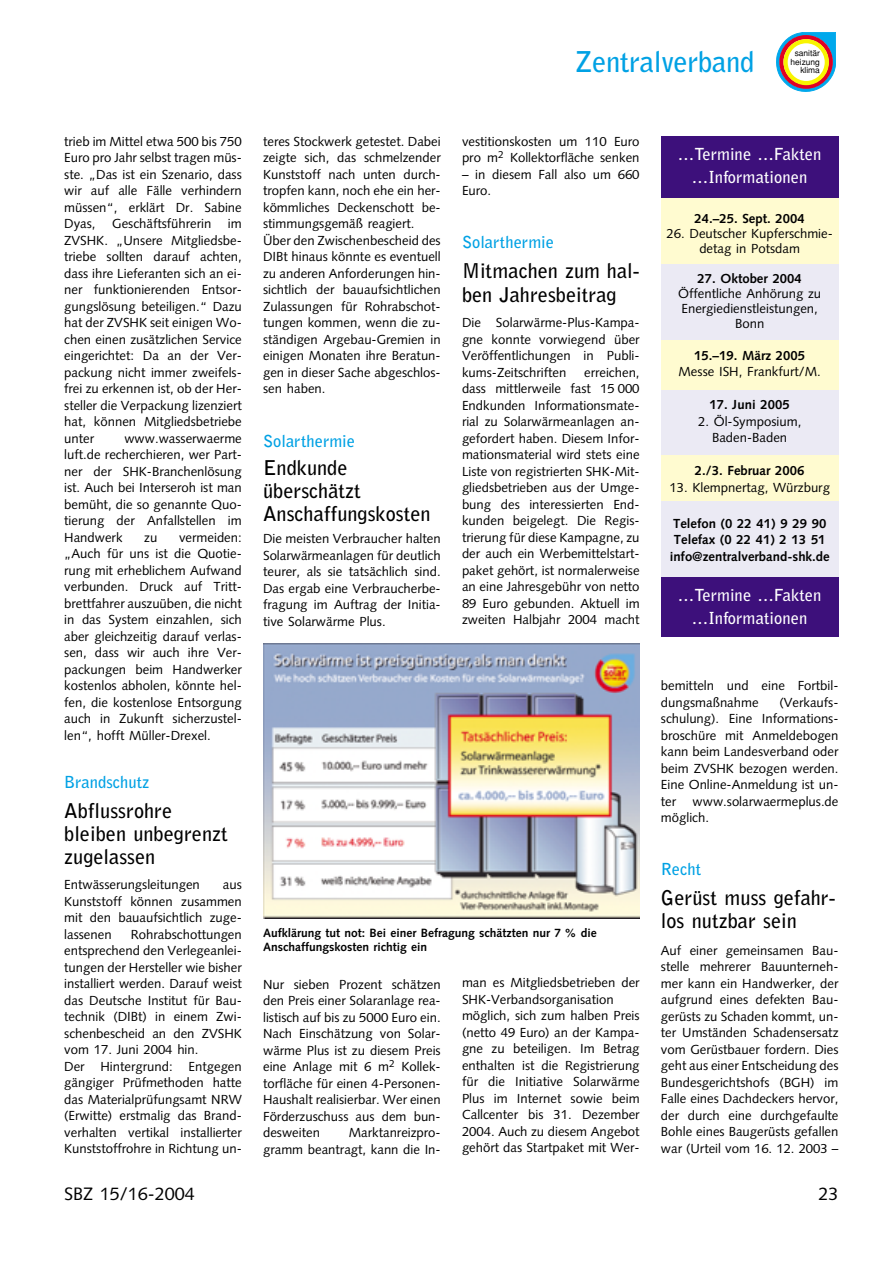
<style>
.page{position:relative;width:893px;height:1263px;background:#fff}
.page>*{position:absolute;margin:0;border:0;box-sizing:border-box;transform-origin:0 0}
.t1{font:700 28.5px "Bell Gothic";letter-spacing:-.01em;color:#00a1e4}
.t2{font:700 20.25px/23.2px "Bell Gothic";color:#000}
.t3{font:18px "Syntax";color:#000}
.t4{font:700 16.5px/22.5px "Bell Gothic";color:#fff;text-align:center}
.t5{font:700 16.5px "Bell Gothic";color:#00a1e4}
.t6{font:13.2px/16.5px "Syntax";color:#000;text-align:justify}
.t7{font:700 13.2px/16.5px "Syntax";color:#000;text-align:center}
.t8{font:700 12px/13.5px "Syntax";color:#000}
.t9{font:8.4px/8.4px "Helvetica";color:#000;text-align:center}
</style>
<div class="page">
<svg style="left:776px;top:32px;width:59px;height:59px"></svg>
<svg style="left:779px;top:35px;width:53px;height:54px"></svg>
<svg style="left:783px;top:39px;width:45px;height:46px"></svg>
<img style="left:263px;top:644px;width:376px;height:274px">
<div style="left:661px;top:191px;width:177px;height:315px;background:#fffbd0"></div>
<div style="left:661px;top:136px;width:177px;height:61px;background:#3d107b"></div>
<div style="left:661px;top:576px;width:177px;height:61px;background:#3d107b"></div>
<div style="left:661px;top:264px;width:177px;height:76px;background:#ebeaf4"></div>
<div style="left:661px;top:390px;width:177px;height:65px;background:#ebeaf4"></div>
<div style="left:661px;top:502px;width:177px;height:75px;background:#ebeaf4"></div>
<h1 class="t1" style="left:575px;top:51px;width:181px">Zentralverband</h1>
<p class="t9" style="left:790px;top:50px;width:31px">sanitär heizung</p>
<p class="t9" style="left:800px;top:67px;width:21px">klima</p>
<p class="t6" style="left:64px;top:134px;width:179px">trieb im Mittel etwa 500 bis 750<br>Euro pro Jahr selbst tragen müs&shy;ste. „Das ist ein Szenario, dass wir auf alle Fälle verhindern müssen“, erklärt Dr. Sabine Dyas,</p>
<p class="t6" style="left:112px;top:217px;width:101px">Geschäftsführerin</p>
<p class="t6" style="left:64px;top:217px;width:179px;text-indent:164px">im ZVSHK. „Unsere Mitgliedsbe&shy;triebe sollten darauf achten, dass ihre Lieferanten sich an ei&shy;ner funktionierenden Entsor&shy;gungslösung beteiligen.“ Dazu hat der ZVSHK seit einigen Wo&shy;chen einen zusätzlichen Service eingerichtet: Da an der Ver&shy;packung nicht immer zweifels&shy;frei zu erkennen ist, ob der Her&shy;steller die Verpackung lizenziert hat, können Mitgliedsbetriebe unter</p>
<p class="t6" style="left:64px;top:431px;width:179px;text-indent:60px">www.wasserwaerme luft.de recherchieren, wer Part&shy;ner der SHK-Branchenlösung ist. Auch bei Interseroh ist man bemüht, die so genannte Quo&shy;tierung der Anfallstellen im Handwerk</p>
<p class="t6" style="left:64px;top:530px;width:179px;text-indent:115px">vermeiden: „Auch für uns ist die Quotie&shy;rung mit erheblichem Aufwand verbunden. Druck auf Tritt&shy;brettfahrer auszuüben, die nicht in das System einzahlen, sich aber gleichzeitig darauf verlas&shy;sen, dass wir auch ihre Ver&shy;packungen beim Handwerker kostenlos abholen, könnte hel&shy;fen, die kostenlose Entsorgung auch in Zukunft sicherzustel&shy;len“, hofft Müller-Drexel.</p>
<p class="t5" style="left:64px;top:776px;width:87px">Brandschutz</p>
<h2 class="t2" style="left:64px;top:800px;width:165px">Abflussrohre bleiben unbegrenzt zugelassen</h2>
<p class="t6" style="left:64px;top:878px;width:137px">Entwässerungsleitungen</p>
<p class="t6" style="left:144px;top:530px;width:15px">zu</p>
<p class="t6" style="left:64px;top:878px;width:179px;text-indent:159px">aus Kunststoff können zusammen mit den bauaufsichtlich zuge&shy;lassenen</p>
<p class="t6" style="left:64px;top:927px;width:179px;text-align:left;text-indent:67px">Rohrabschottungen entsprechend den Verlegeanlei&shy;tungen der Hersteller wie bisher installiert werden. Darauf weist das Deutsche Institut für Bau&shy;technik (DIBt) in einem Zwi&shy;schenbescheid an den ZVSHK vom 17. Juni 2004 hin.<br>Der Hintergrund: Entgegen gängiger Prüfmethoden hatte das Materialprüfungsamt NRW (Erwitte) erstmalig das Brand&shy;verhalten vertikal installierter<br>Kunststoffrohre in Richtung un-</p>
<p class="t6" style="left:263px;top:134px;width:179px;text-align:left">teres Stockwerk getestet. Dabei zeigte sich, das schmelzender<br>Kunststoff nach unten durch&shy;tropfen kann, noch ehe ein her&shy;kömmliches Deckenschott be&shy;stimmungsgemäß reagiert.<br>Über den Zwischenbescheid des<br>DIBt hinaus könnte es eventuell zu anderen Anforderungen hin&shy;sichtlich der bauaufsichtlichen<br>Zulassungen für Rohrabschot&shy;tungen kommen, wenn die zu&shy;ständigen Argebau-Gremien in einigen Monaten ihre Beratun&shy;gen in dieser Sache abgeschlos&shy;sen haben.</p>
<p class="t5" style="left:263px;top:435px;width:93px">Solarthermie</p>
<h2 class="t2" style="left:263px;top:457px;width:169px">Endkunde überschätzt<br>Anschaffungskosten</h2>
<p class="t6" style="left:263px;top:532px;width:179px">Die meisten Verbraucher halten Solarwärmeanlagen für deutlich teurer, als sie tatsächlich sind.<br>Das ergab eine Verbraucherbe&shy;fragung im Auftrag der Initia&shy;tive Solarwärme Plus.</p>
<p class="t6" style="left:462px;top:134px;width:179px">vestitionskosten um 110 Euro pro m<sup>2</sup> Kollektorfläche senken</p>
<p class="t6" style="left:462px;top:167px;width:179px">– in diesem Fall also um 660<br>Euro.</p>
<p class="t5" style="left:462px;top:236px;width:93px">Solarthermie</p>
<h2 class="t2" style="left:462px;top:261px;width:179px">Mitmachen zum hal&shy;ben Jahresbeitrag</h2>
<p class="t6" style="left:462px;top:316px;width:179px">Die Solarwärme-Plus-Kampa&shy;gne konnte vorwiegend über Veröffentlichungen in Publi&shy;kums-Zeitschriften</p>
<p class="t6" style="left:462px;top:365px;width:179px;text-indent:122px">erreichen, dass mittlerweile fast 15 000<br>Endkunden Informationsmate&shy;rial zu Solarwärmeanlagen an&shy;gefordert haben. Diesem Infor&shy;mationsmaterial wird stets eine Liste von registrierten SHK-Mit&shy;gliedsbetrieben aus der Umge&shy;bung des interessierten End&shy;kunden beigelegt. Die Regis&shy;trierung für diese Kampagne, zu der auch ein Werbemittelstart&shy;paket gehört, ist normalerweise an eine Jahresgebühr von netto 89 Euro gebunden. Aktuell im zweiten Halbjahr 2004 macht</p>
<p class="t8" style="left:263px;top:927px;width:335px">Aufklärung tut not: Bei einer Befragung schätzten nur 7 % die<br>Anschaffungskosten richtig ein</p>
<p class="t6" style="left:263px;top:977px;width:179px">Nur sieben Prozent schätzen den Preis einer Solaranlage rea&shy;listisch auf bis zu 5000 Euro ein.<br>Nach Einschätzung von Solar&shy;wärme Plus ist zu diesem Preis eine Anlage mit 6 m<sup>2</sup> Kollek&shy;torfläche für einen 4-Personen-Haushalt realisierbar. Wer einen Förderzuschuss aus dem bun&shy;desweiten</p>
<p class="t6" style="left:263px;top:1126px;width:179px;text-align:right">Marktanreizpro-<br>gramm beantragt, kann die In-</p>
<p class="t6" style="left:462px;top:976px;width:179px;text-align:left">man es Mitgliedsbetrieben der<br>SHK-Verbandsorganisation möglich, sich zum halben Preis (netto 49 Euro) an der Kampa&shy;gne zu beteiligen. Im Betrag enthalten ist die Registrierung für die Initiative Solarwärme<br>Plus im Internet sowie beim<br>Callcenter bis 31. Dezember<br>2004. Auch zu diesem Angebot gehört das Startpaket mit Wer-</p>
<p class="t4" style="left:678px;top:144px;width:145px">…Termine …Fakten …Informationen</p>
<p class="t7" style="left:694px;top:212px;width:112px">24.–25. Sept. 2004</p>
<p class="t6" style="left:666px;top:228px;width:168px;line-height:15px;text-align:center">26. Deutscher Kupferschmie&shy;detag in Potsdam</p>
<p class="t7" style="left:697px;top:272px;width:106px">27. Oktober 2004</p>
<p class="t6" style="left:678px;top:288px;width:144px;line-height:15px;text-align:center">Öffentliche Anhörung zu<br>Energiedienstleistungen,<br>Bonn</p>
<p class="t7" style="left:694px;top:348px;width:112px">15.–19. März 2005</p>
<p class="t6" style="left:678px;top:365px;width:144px">Messe ISH, Frankfurt/M.</p>
<p class="t7" style="left:709px;top:398px;width:82px">17. Juni 2005</p>
<p class="t6" style="left:698px;top:414px;width:105px;text-align:center">2. Öl-Symposium,<br>Baden-Baden</p>
<p class="t7" style="left:695px;top:464px;width:111px">2./3. Februar 2006</p>
<p class="t6" style="left:669px;top:480px;width:162px">13. Klempnertag, Würzburg</p>
<p class="t7" style="left:669px;top:516px;width:161px">Telefon (0 22 41) 9 29 90<br>Telefax (0 22 41) 2 13 51 info@zentralverband-shk.de</p>
<p class="t4" style="left:678px;top:585px;width:145px">…Termine …Fakten …Informationen</p>
<p class="t6" style="left:661px;top:679px;width:179px">bemitteln und eine Fortbil&shy;dungsmaßnahme</p>
<p class="t6" style="left:661px;top:695px;width:179px;text-indent:118px">(Verkaufs&shy;schulung). Eine Informations&shy;broschüre mit Anmeldebogen kann beim Landesverband oder beim ZVSHK bezogen werden.<br>Eine Online-Anmeldung ist un&shy;ter www.solarwaermeplus.de möglich.</p>
<p class="t5" style="left:661px;top:863px;width:42px">Recht</p>
<h2 class="t2" style="left:661px;top:887px;width:176px">Gerüst muss gefahr&shy;los nutzbar sein</h2>
<p class="t6" style="left:661px;top:943px;width:179px">Auf einer gemeinsamen Bau&shy;stelle mehrerer Bauunterneh&shy;mer kann ein Handwerker, der aufgrund eines defekten Bau&shy;gerüsts zu Schaden kommt, un&shy;ter Umständen Schadensersatz vom Gerüstbauer fordern. Dies geht aus einer Entscheidung des Bundesgerichtshofs (BGH) im Falle eines Dachdeckers hervor, der durch eine durchgefaulte Bohle eines Baugerüsts gefallen war (Urteil vom 16. 12. 2003 –</p>
<h3 class="t3" style="left:64px;top:1186px;width:132px">SBZ 15/16-2004</h3>
<h3 class="t3" style="left:818px;top:1187px;width:22px">23</h3>
</div>
